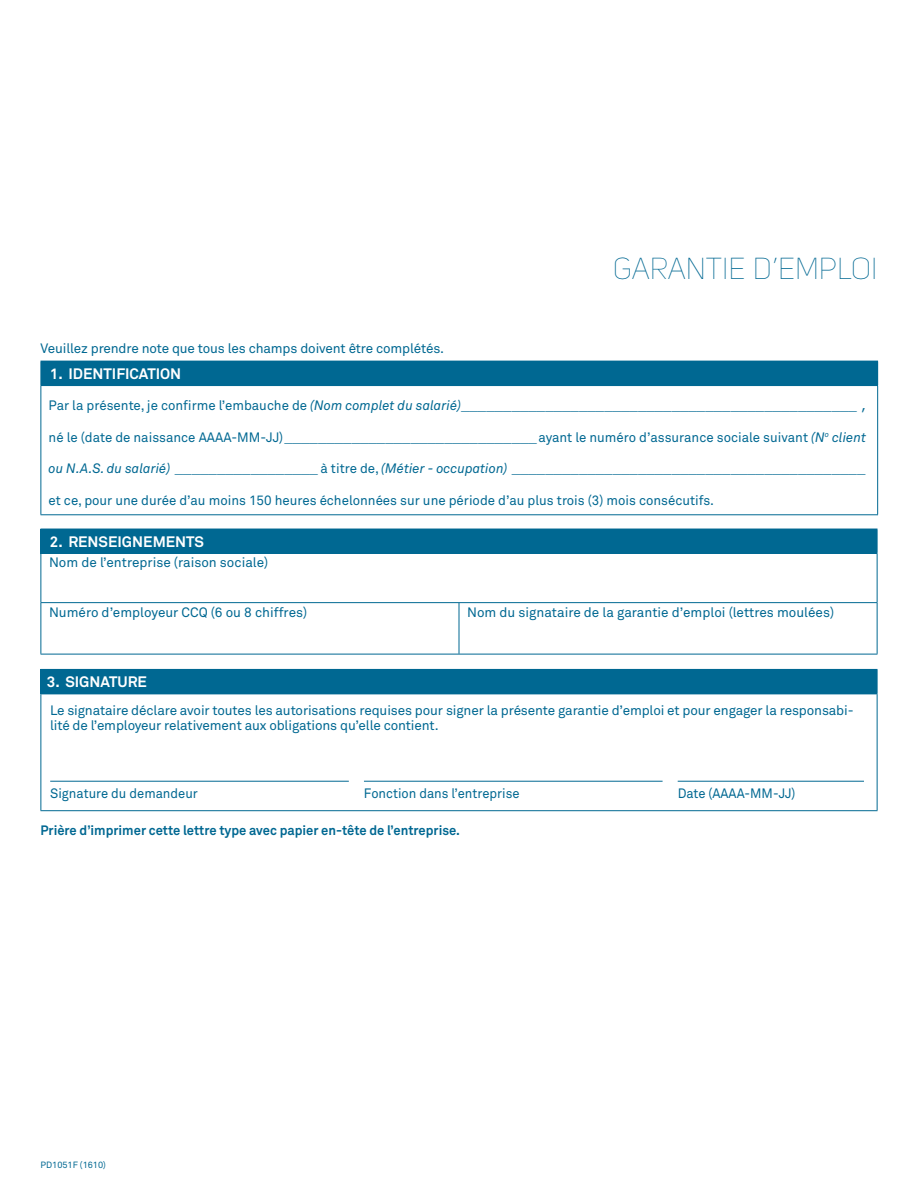
<style>
.page{position:relative;width:918px;height:1188px;background:#fff}
.page>*{position:absolute;margin:0;border:0;box-sizing:border-box;transform-origin:0 0}
.t1{font:100 30px "Uni Sans";color:#006892}
.t2{font:700 15px "Akkurat Pro";color:#fff}
.t3{font:13.5px/15px "Akkurat Pro";letter-spacing:-.005em;color:#006892}
.t4{font:13.5px "Verdana";color:#006892}
.t5{font:700 13.5px "Akkurat Pro";color:#006892;scale:.96 1}
.t6{font:13.5px "Akkurat Pro";letter-spacing:-.005em;color:#006892;scale:.96 1}
.t7{font:9px "Akkurat Pro";color:#006892}
.s1{font-family:"Akkurat Pro"}
.s2{font-family:"Akkurat Pro";font-style:italic}
.s3{font-family:"Verdana"}
.s4{font-style:italic}
</style>
<div class="page">
<div style="left:41px;top:361px;width:837px;height:25px;background:#006892"></div>
<svg style="left:40px;top:361px;width:1px;height:24px"></svg>
<hr style="left:40px;top:385px;width:838px;height:1px;background:#006892">
<hr style="left:40px;top:386px;width:1px;height:128px;background:#006892">
<hr style="left:877px;top:386px;width:1px;height:128px;background:#006892">
<hr style="left:40px;top:514px;width:838px;height:1px;background:#006892">
<div style="left:41px;top:529px;width:836px;height:24px;background:#006892"></div>
<svg style="left:40px;top:529px;width:1px;height:24px"></svg>
<svg style="left:877px;top:529px;width:1px;height:24px"></svg>
<hr style="left:40px;top:553px;width:419px;height:1px;background:#006892">
<hr style="left:40px;top:553px;width:1px;height:49px;background:#006892">
<hr style="left:459px;top:553px;width:419px;height:1px;background:#006892">
<hr style="left:877px;top:553px;width:1px;height:49px;background:#006892">
<hr style="left:40px;top:602px;width:419px;height:1px;background:#006892">
<hr style="left:40px;top:603px;width:1px;height:51px;background:#006892">
<hr style="left:459px;top:602px;width:419px;height:1px;background:#006892">
<hr style="left:459px;top:603px;width:1px;height:51px;background:#006892">
<hr style="left:877px;top:603px;width:1px;height:51px;background:#006892">
<hr style="left:40px;top:654px;width:419px;height:1px;background:#006892">
<hr style="left:459px;top:654px;width:419px;height:1px;background:#006892">
<div style="left:41px;top:669px;width:836px;height:25px;background:#006892"></div>
<hr style="left:40px;top:669px;width:838px;height:1px;background:#006892">
<svg style="left:40px;top:670px;width:1px;height:24px"></svg>
<svg style="left:877px;top:670px;width:1px;height:24px"></svg>
<hr style="left:40px;top:694px;width:838px;height:1px;background:#006892">
<hr style="left:40px;top:694px;width:1px;height:116px;background:#006892">
<hr style="left:877px;top:694px;width:1px;height:116px;background:#006892">
<hr style="left:40px;top:810px;width:838px;height:1px;background:#006892">
<hr style="left:50px;top:781px;width:299px;height:1px;background:#006892">
<hr style="left:364px;top:781px;width:299px;height:1px;background:#006892">
<hr style="left:678px;top:781px;width:186px;height:1px;background:#006892">
<p class="t3" style="left:40px;top:341px;width:405px">Veuillez prendre note que tous les champs doivent être complétés.</p>
<p class="t2" style="left:50px;top:364px;width:133px">1. IDENTIFICATION</p>
<h1 class="t1" style="left:613px;top:252px;width:266px">GARANTIE D’EMPLOI</h1>
<p class="t4" style="left:49px;top:397px;width:819px"><span class="s1">Par la présente, je confirme l’embauche de</span> <span class="s2">(Nom complet du salarié)</span>_______________________________________________ ,</p>
<p class="t3" style="left:49px;top:430px;width:819px">né le (date de naissance AAAA-MM-JJ)<span class="s3">______________________________</span>ayant le numéro d’assurance sociale suivant <span class="s4">(N</span><sup>o</sup> <span class="s4">client</span></p>
<p class="t4" style="left:49px;top:460px;width:818px"><span class="s2">ou N.A.S. du salarié)</span> _________________ <span class="s1">à titre de,</span> <span class="s2">(Métier - occupation)</span> __________________________________________</p>
<p class="t3" style="left:49px;top:493px;width:667px">et ce, pour une durée d’au moins 150 heures échelonnées sur une période d’au plus trois (3) mois consécutifs.</p>
<p class="t2" style="left:50px;top:532px;width:155px">2. RENSEIGNEMENTS</p>
<p class="t3" style="left:49px;top:555px;width:221px">Nom de l’entreprise (raison sociale)</p>
<p class="t3" style="left:49px;top:605px;width:260px">Numéro d’employeur CCQ (6 ou 8 chiffres)</p>
<p class="t3" style="left:467px;top:605px;width:368px">Nom du signataire de la garantie d’emploi (lettres moulées)</p>
<p class="t2" style="left:47px;top:673px;width:102px">3. SIGNATURE</p>
<p class="t3" style="left:50px;top:703px;width:805px">Le signataire déclare avoir toutes les autorisations requises pour signer la présente garantie d’emploi et pour engager la responsabi&shy;lité de l’employeur relativement aux obligations qu’elle contient.</p>
<p class="t6" style="left:50px;top:785px;width:155px">Signature du demandeur</p>
<p class="t6" style="left:364px;top:785px;width:164px">Fonction dans l’entreprise</p>
<p class="t6" style="left:678px;top:785px;width:124px">Date (AAAA-MM-JJ)</p>
<p class="t5" style="left:40px;top:822px;width:438px">Prière d’imprimer cette lettre type avec papier en-tête de l’entreprise.</p>
<p class="t7" style="left:40px;top:1160px;width:67px">PD1051F (1610)</p>
</div>
